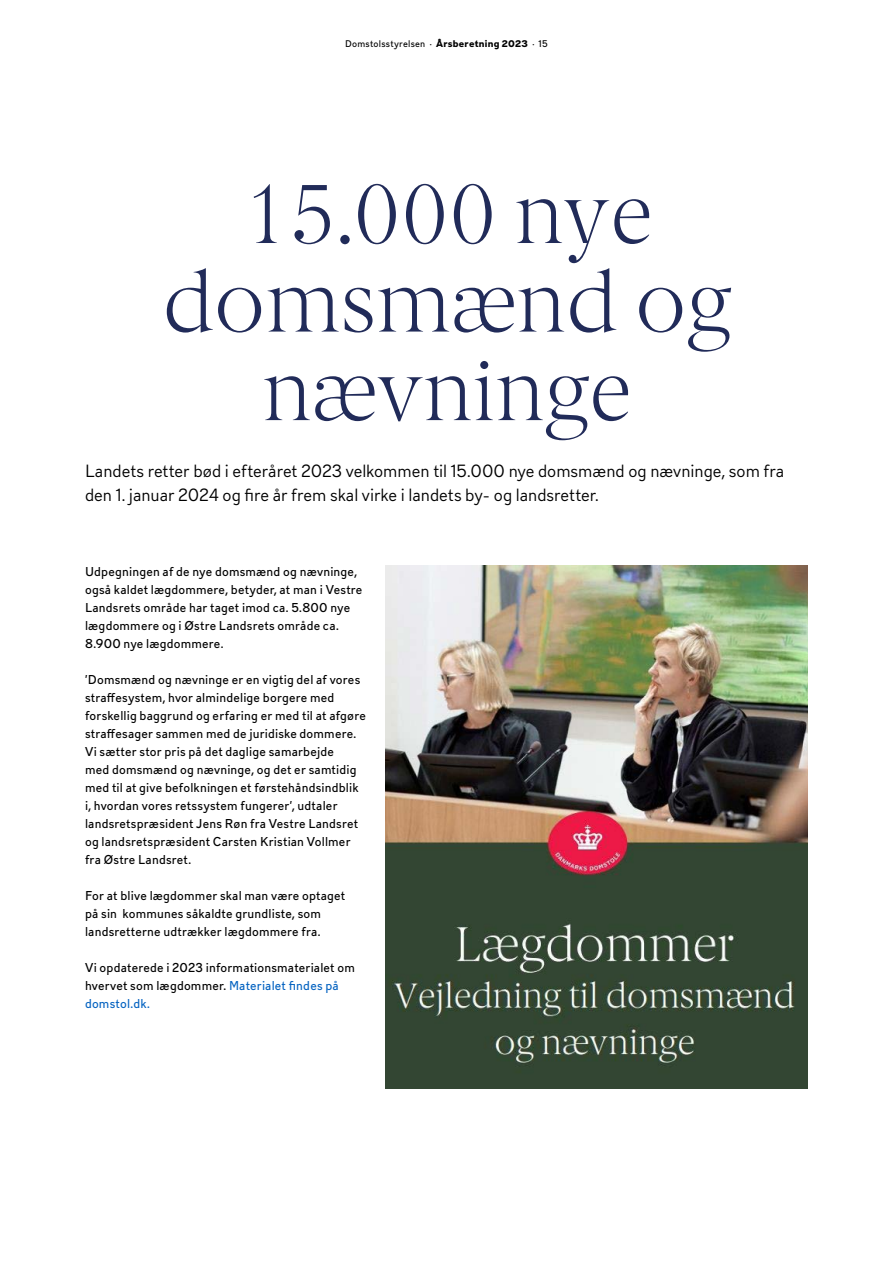
<style>
.page{position:relative;width:893px;height:1263px;background:#fff}
.page>*{position:absolute;margin:0;border:0;box-sizing:border-box;transform-origin:0 0}
.t1{font:300 84px/88.5px "Berlingske Serif";color:#212b59;text-align:center}
.t2{font:300 16.5px/24px "DS737";color:#000}
.t3{font:12px/18px "DS737";letter-spacing:.015em;color:#000}
.t4{font:9px "DS737";letter-spacing:.025em;color:#000}
.s1{font-weight:700}
.s2{color:#0563c1}
</style>
<div class="page">
<img style="left:386px;top:566px;width:422px;height:522px">
<p class="t4" style="left:345px;top:37px;width:204px">Domstolsstyrelsen · <span class="s1">Årsberetning 2023</span> · 15</p>
<h2 class="t1" style="left:162px;top:168px;width:570px">15.000 nye domsmænd og nævninge</h2>
<p class="t2" style="left:85px;top:457px;width:701px">Landets retter bød i efteråret 2023 velkommen til 15.000 nye domsmænd og nævninge, som fra den 1. januar 2024 og fire år frem skal virke i landets by- og landsretter.</p>
<p class="t3" style="left:85px;top:561px;width:279px">Udpegningen af de nye domsmænd og nævninge, også kaldet lægdommere, betyder, at man i Vestre Landsrets område har taget imod ca. 5.800 nye lægdommere og i Østre Landsrets område ca.<br>8.900 nye lægdommere.</p>
<p class="t3" style="left:85px;top:669px;width:282px">’Domsmænd og nævninge er en vigtig del af vores straffesystem, hvor almindelige borgere med forskellig baggrund og erfaring er med til at afgøre straffesager sammen med de juridiske dommere.<br>Vi sætter stor pris på det daglige samarbejde<br>med domsmænd og nævninge, og det er samtidig med til at give befolkningen et førstehåndsindblik i, hvordan vores retssystem fungerer’, udtaler landsretspræsident Jens Røn fra Vestre Landsret og landsretspræsident Carsten Kristian Vollmer fra Østre Landsret.</p>
<p class="t3" style="left:85px;top:885px;width:262px">For at blive lægdommer skal man være optaget på sin kommunes såkaldte grundliste, som landsretterne udtrækker lægdommere fra.</p>
<p class="t3" style="left:85px;top:957px;width:271px">Vi opdaterede i 2023 informationsmaterialet om hvervet som lægdommer. <span class="s2">Materialet findes på domstol.dk.</span></p>
</div>
